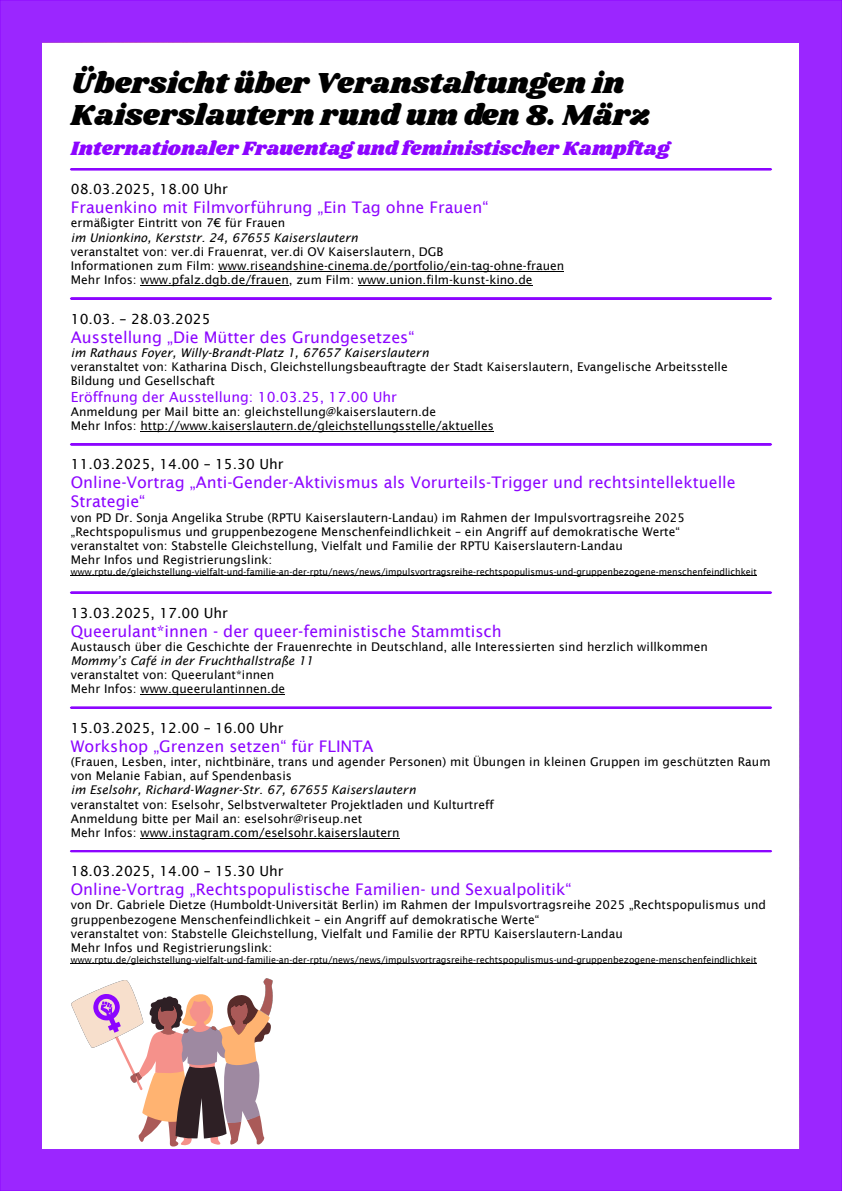
<style>
.page{position:relative;width:842px;height:1191px;background:#fff}
.page>*{position:absolute;margin:0;border:0;box-sizing:border-box;transform-origin:0 0}
.t1{font:30px/32.4px "Shrikhand";color:#000}
.t2{font:20px "Shrikhand";color:#8c05ff}
.t3{font:16px/18.9px "Lucida Sans";color:#8c05ff}
.t4{font:14px "Lucida Sans";color:#000}
.t5{font:14px "Lucida Sans";color:#8c05ff}
.t6{font:12px/14.2px "Lucida Sans";color:#000}
.t7{font:italic 12px "Lucida Sans";color:#000}
.t8{font:9px "Lucida Sans";color:#000}
</style>
<div class="page">
<div style="left:0;top:0;width:842px;height:1191px;background:#9b26ff;border:1px solid #8c05ff"></div>
<div style="left:43px;top:43px;width:756px;height:1105px;background:#fff"></div>
<hr style="left:71px;top:850px;width:700px;height:2px;background:#8c05ff">
<hr style="left:71px;top:706px;width:700px;height:2px;background:#8c05ff">
<hr style="left:71px;top:591px;width:700px;height:2px;background:#8c05ff">
<hr style="left:71px;top:168px;width:700px;height:2px;background:#8c05ff">
<hr style="left:71px;top:297px;width:700px;height:2px;background:#8c05ff">
<hr style="left:71px;top:443px;width:700px;height:2px;background:#8c05ff">
<hr style="left:140px;top:694px;width:145px;height:1px;background:#000">
<hr style="left:140px;top:431px;width:354px;height:1px;background:#000">
<hr style="left:71px;top:575px;width:686px;height:1px;background:#000">
<hr style="left:140px;top:838px;width:259px;height:1px;background:#000">
<hr style="left:71px;top:963px;width:686px;height:1px;background:#000">
<img style="left:72px;top:978px;width:201px;height:70px">
<svg style="left:93px;top:992px;width:178px;height:155px"></svg>
<hr style="left:218px;top:271px;width:346px;height:1px;background:#000">
<hr style="left:140px;top:285px;width:149px;height:1px;background:#000">
<hr style="left:358px;top:285px;width:175px;height:1px;background:#000">
<h1 class="t1" style="left:71px;top:68px;width:581px">Übersicht über Veranstaltungen in<br>Kaiserslautern rund um den 8. März</h1>
<h2 class="t2" style="left:71px;top:134px;width:600px">Internationaler Frauentag und feministischer Kampftag</h2>
<p class="t4" style="left:71px;top:183px;width:158px">08.03.2025, 18.00 Uhr</p>
<h3 class="t3" style="left:71px;top:199px;width:419px">Frauenkino mit Filmvorführung „Ein Tag ohne Frauen“</h3>
<p class="t6" style="left:71px;top:217px;width:216px">ermäßigter Eintritt von 7€ für Frauen</p>
<p class="t7" style="left:71px;top:232px;width:289px">im Unionkino, Kerststr. 24, 67655 Kaiserslautern</p>
<p class="t6" style="left:71px;top:245px;width:495px">veranstaltet von: ver.di Frauenrat, ver.di OV Kaiserslautern, DGB<br>Informationen zum Film: www.riseandshine-cinema.de/portfolio/ein-tag-ohne-frauen<br>Mehr Infos: www.pfalz.dgb.de/frauen, zum Film: www.union.film-kunst-kino.de</p>
<p class="t4" style="left:71px;top:313px;width:141px">10.03. – 28.03.2025</p>
<h3 class="t3" style="left:71px;top:328px;width:345px">Ausstellung „Die Mütter des Grundgesetzes“</h3>
<p class="t7" style="left:71px;top:347px;width:359px">im Rathaus Foyer, Willy-Brandt-Platz 1, 67657 Kaiserslautern</p>
<p class="t6" style="left:71px;top:360px;width:658px">veranstaltet von: Katharina Disch, Gleichstellungsbeauftragte der Stadt Kaiserslautern, Evangelische Arbeitsstelle<br>Bildung und Gesellschaft</p>
<p class="t5" style="left:71px;top:391px;width:328px">Eröffnung der Ausstellung: 10.03.25, 17.00 Uhr</p>
<p class="t6" style="left:71px;top:405px;width:424px">Anmeldung per Mail bitte an: gleichstellung@kaiserslautern.de<br>Mehr Infos: http://www.kaiserslautern.de/gleichstellungsstelle/aktuelles</p>
<p class="t4" style="left:71px;top:458px;width:214px">11.03.2025, 14.00 – 15.30 Uhr</p>
<h3 class="t3" style="left:71px;top:474px;width:666px">Online-Vortrag „Anti-Gender-Aktivismus als Vorurteils-Trigger und rechtsintellektuelle<br>Strategie“</h3>
<p class="t6" style="left:71px;top:511px;width:615px">von PD Dr. Sonja Angelika Strube (RPTU Kaiserslautern-Landau) im Rahmen der Impulsvortragsreihe 2025 „Rechtspopulismus und gruppenbezogene Menschenfeindlichkeit – ein Angriff auf demokratische Werte“ veranstaltet von: Stabstelle Gleichstellung, Vielfalt und Familie der RPTU Kaiserslautern-Landau<br>Mehr Infos und Registrierungslink:</p>
<p class="t8" style="left:71px;top:568px;width:687px">www.rptu.de/gleichstellung-vielfalt-und-familie-an-der-rptu/news/news/impulsvortragsreihe-rechtspopulismus-und-gruppenbezogene-menschenfeindlichkeit</p>
<p class="t4" style="left:71px;top:607px;width:158px">13.03.2025, 17.00 Uhr</p>
<h3 class="t3" style="left:71px;top:622px;width:432px">Queerulant*innen - der queer-feministische Stammtisch</h3>
<p class="t6" style="left:71px;top:640px;width:638px">Austausch über die Geschichte der Frauenrechte in Deutschland, alle Interessierten sind herzlich willkommen</p>
<p class="t7" style="left:71px;top:656px;width:244px">Mommy’s Café in der Fruchthallstraße 11</p>
<p class="t6" style="left:71px;top:668px;width:216px">veranstaltet von: Queerulant*innen<br>Mehr Infos: www.queerulantinnen.de</p>
<p class="t4" style="left:71px;top:722px;width:214px">15.03.2025, 12.00 – 16.00 Uhr</p>
<h3 class="t3" style="left:71px;top:737px;width:304px">Workshop „Grenzen setzen“ für FLINTA</h3>
<p class="t6" style="left:71px;top:755px;width:701px">(Frauen, Lesben, inter, nichtbinäre, trans und agender Personen) mit Übungen in kleinen Gruppen im geschützten Raum von Melanie Fabian, auf Spendenbasis</p>
<p class="t7" style="left:71px;top:785px;width:346px">im Eselsohr, Richard-Wagner-Str. 67, 67655 Kaiserslautern</p>
<p class="t6" style="left:71px;top:798px;width:424px">veranstaltet von: Eselsohr, Selbstverwalteter Projektladen und Kulturtreff<br>Anmeldung bitte per Mail an: eselsohr@riseup.net<br>Mehr Infos: www.instagram.com/eselsohr.kaiserslautern</p>
<p class="t4" style="left:71px;top:865px;width:214px">18.03.2025, 14.00 – 15.30 Uhr</p>
<h3 class="t3" style="left:71px;top:881px;width:502px">Online-Vortrag „Rechtspopulistische Familien- und Sexualpolitik“</h3>
<p class="t6" style="left:71px;top:899px;width:697px">von Dr. Gabriele Dietze (Humboldt-Universität Berlin) im Rahmen der Impulsvortragsreihe 2025 „Rechtspopulismus und gruppenbezogene Menschenfeindlichkeit – ein Angriff auf demokratische Werte“<br>veranstaltet von: Stabstelle Gleichstellung, Vielfalt und Familie der RPTU Kaiserslautern-Landau<br>Mehr Infos und Registrierungslink:</p>
<p class="t8" style="left:71px;top:955px;width:687px">www.rptu.de/gleichstellung-vielfalt-und-familie-an-der-rptu/news/news/impulsvortragsreihe-rechtspopulismus-und-gruppenbezogene-menschenfeindlichkeit</p>
</div>
